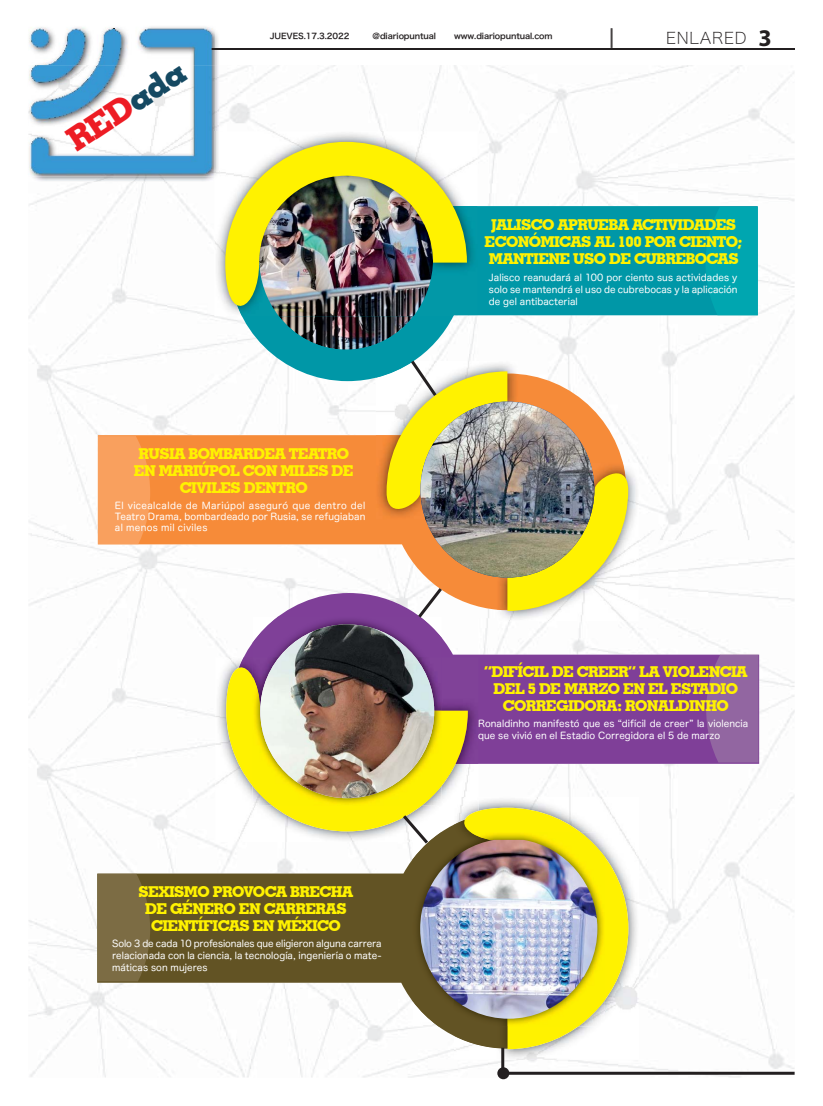
<style>
.page{position:relative;width:823px;height:1106px;background:#fff}
.page>*{position:absolute;margin:0;border:0;box-sizing:border-box;transform-origin:0 0}
.t1{font:700 33px "Geometric Slab 703 BT Xtra";color:#ed1c24}
.t2{font:16px "Hiragino Sans W1 90 msp RKSJ H";letter-spacing:.05em;color:#231f20}
.t3{font:700 15px/17px "Geometric Slab 703 BT Xtra";letter-spacing:-.04em;color:#fff200;text-align:center}
.t4{font:9.5px/12px "Hira Maru Pro W4 90 msp RKSJ H";letter-spacing:.01em;color:#fff;text-align:justify}
.t5{font:8px "Hiragino Sans W6 90 msp RKSJ H";letter-spacing:-.01em;color:#231f20}
.s1{color:#154962}
.s2{font-family:"Myriad Pro";font-weight:700;font-size:24px}
</style>
<div class="page">
<img style="left:28px;top:540px;width:766px;height:537px">
<img style="left:28px;top:65px;width:766px;height:465px">
<img style="left:29px;top:530px;width:762px;height:10px">
<hr style="left:207px;top:48px;width:587px;height:1px;background:#231f20">
<hr style="left:207px;top:49px;width:587px;height:1px;background:#231f20">
<svg style="left:610px;top:28px;width:2px;height:20px"></svg>
<img style="left:28px;top:65px;width:191px;height:117px">
<img style="left:215px;top:33px;width:3px;height:15px">
<img style="left:28px;top:27px;width:187px;height:149px">
<svg style="left:207px;top:48px;width:8px;height:2px"></svg>
<svg style="left:114px;top:28px;width:1px;height:20px"></svg>
<svg style="left:229px;top:144px;width:528px;height:237px;fill:#f6f7f7"></svg>
<img style="left:278px;top:329px;width:135px;height:21px">
<img style="left:214px;top:131px;width:263px;height:185px">
<img style="left:214px;top:131px;width:5px;height:51px">
<img style="left:214px;top:131px;width:1px;height:45px">
<img style="left:466px;top:144px;width:11px;height:172px">
<img style="left:225px;top:142px;width:241px;height:187px">
<svg style="left:98px;top:373px;width:288px;height:237px"></svg>
<img style="left:628px;top:540px;width:10px;height:53px">
<img style="left:628px;top:463px;width:10px;height:67px">
<img style="left:628px;top:530px;width:10px;height:10px">
<img style="left:375px;top:361px;width:11px;height:12px">
<img style="left:375px;top:373px;width:11px;height:146px">
<svg style="left:230px;top:593px;width:528px;height:236px"></svg>
<img style="left:215px;top:657px;width:263px;height:155px">
<img style="left:467px;top:657px;width:11px;height:107px">
<svg style="left:226px;top:644px;width:241px;height:168px"></svg>
<img style="left:252px;top:616px;width:189px;height:60px">
<img style="left:252px;top:676px;width:189px;height:129px">
<img style="left:260px;top:624px;width:174px;height:174px;border-radius:50%">
<svg style="left:97px;top:812px;width:343px;height:236px"></svg>
<img style="left:453px;top:797px;width:185px;height:262px">
<img style="left:453px;top:797px;width:25px;height:10px">
<svg style="left:440px;top:807px;width:188px;height:242px"></svg>
<img style="left:412px;top:832px;width:58px;height:194px">
<img style="left:470px;top:832px;width:134px;height:194px">
<img style="left:420px;top:840px;width:177px;height:178px">
<svg style="left:705px;top:207px;width:52px;height:108px;background:#00a4af"></svg>
<img style="left:98px;top:544px;width:40px;height:1px">
<svg style="left:98px;top:436px;width:52px;height:108px;background:#f89e5b"></svg>
<img style="left:98px;top:872px;width:38px;height:1px">
<svg style="left:98px;top:873px;width:52px;height:108px;background:#7a6a42"></svg>
<svg style="left:705px;top:654px;width:53px;height:108px;background:#9062a0"></svg>
<img style="left:386px;top:357px;width:242px;height:264px">
<svg style="left:399px;top:812px;width:32px;height:34px"></svg>
<hr style="left:501px;top:1047px;width:3px;height:24px;background:#231f20">
<hr style="left:503px;top:1071px;width:291px;height:3px;background:#231f20">
<div style="left:497px;top:1067px;width:12px;height:12px;background:#231f20;border-radius:50%"></div>
<h1 class="t1" style="left:59px;top:126px;width:136px;rotate:-34deg">RED<span class="s1">ada</span></h1>
<p class="t5" style="left:270px;top:33px;width:81px">JUEVES.17.3.2022</p>
<p class="t5" style="left:372px;top:33px;width:65px">@diariopuntual</p>
<p class="t5" style="left:454px;top:33px;width:100px">www.diariopuntual.com</p>
<h2 class="t2" style="left:665px;top:32px;width:107px">ENLARED <span class="s2">3</span></h2>
<h3 class="t3" style="left:484px;top:216px;width:259px">JALISCO APRUEBA ACTIVIDADES<br>ECONÓMICAS AL 100 POR CIENTO;<br>MANTIENE USO DE CUBREBOCAS</h3>
<p class="t4" style="left:488px;top:272px;width:250px">Jalisco reanudará al 100 por ciento sus actividades y solo se mantendrá el uso de cubrebocas y la aplicación de gel antibacterial</p>
<h3 class="t3" style="left:134px;top:445px;width:221px">RUSIA BOMBARDEA TEATRO<br>EN MARIÚPOL CON MILES DE<br>CIVILES DENTRO</h3>
<p class="t4" style="left:115px;top:501px;width:252px;line-height:11px">El vicealcalde de Mariúpol aseguró que dentro del Teatro Drama, bombardeado por Rusia, se refugiaban al menos mil civiles</p>
<h3 class="t3" style="left:138px;top:882px;width:216px">SEXISMO PROVOCA BRECHA<br>DE GÉNERO EN CARRERAS<br>CIENTÍFICAS EN MÉXICO</h3>
<p class="t4" style="left:112px;top:938px;width:271px">Solo 3 de cada 10 profesionales que eligieron alguna carrera relacionada con la ciencia, la tecnología, ingeniería o mate&shy;máticas son mujeres</p>
<h3 class="t3" style="left:483px;top:662px;width:265px">“DIFÍCIL DE CREER” LA VIOLENCIA<br>DEL 5 DE MARZO EN EL ESTADIO<br>CORREGIDORA: RONALDINHO</h3>
<p class="t4" style="left:478px;top:718px;width:271px">Ronaldinho manifestó que es “difícil de creer” la violencia que se vivió en el Estadio Corregidora el 5 de marzo</p>
</div>
